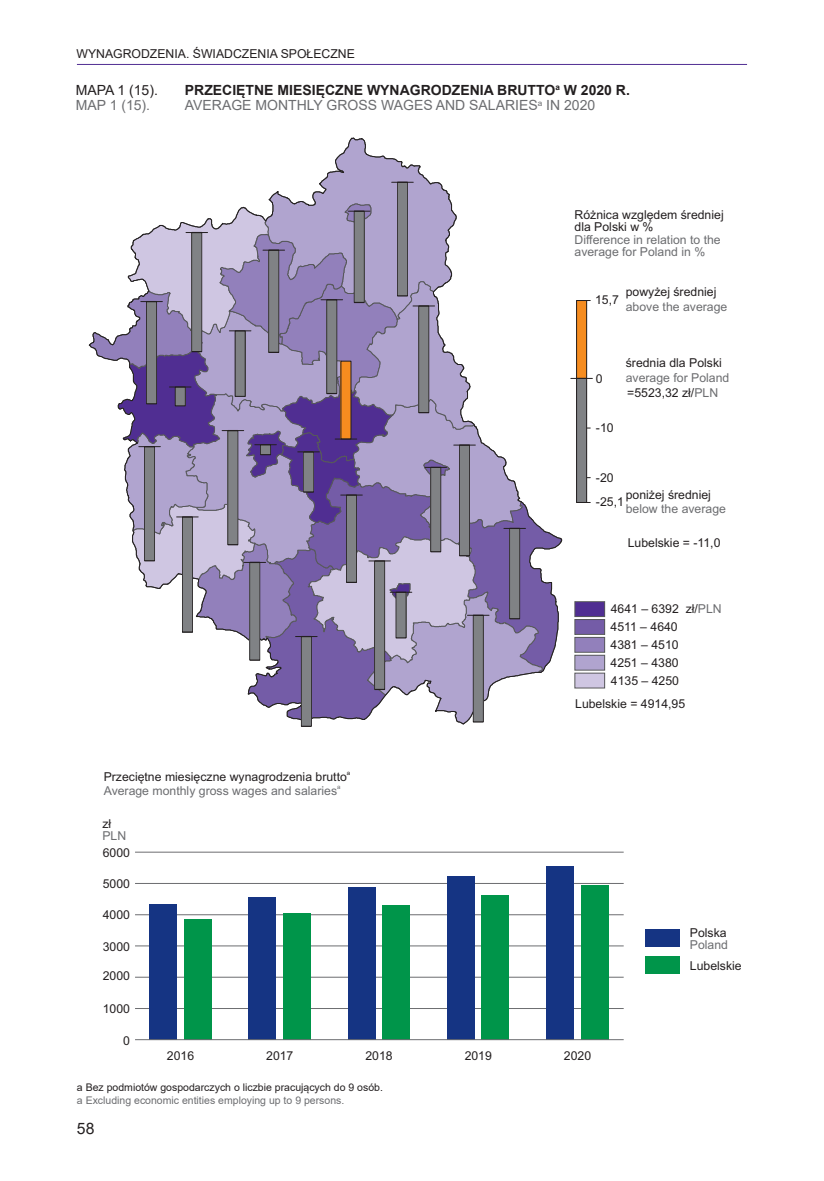
<style>
.page{position:relative;width:824px;height:1181px;background:#fff}
.page>*{position:absolute;margin:0;border:0;box-sizing:border-box;transform-origin:0 0}
.t1{font:15.75px "Arial";color:#231f20}
.t2{font:14px "Arial";color:#6c6d70}
.t3{font:700 14px "Arial";color:#231f20}
.t4{font:14px "Arial";color:#231f20}
.t5{font:12.25px/12.2px "Arial";color:#231f20}
.t6{font:12.25px/12.2px "Arial";color:#6c6d70}
.t7{font:10.5px "Arial";color:#231f20}
.t8{font:10.5px "Arial";color:#6c6d70}
.t9{font:6.12px "Arial";color:#231f20}
.t10{font:6.12px "Arial";color:#6c6d70}
.s1{color:#231f20}
.s2{color:#6c6d70}
</style>
<div class="page">
<hr style="left:77px;top:64px;width:670px;height:1px;background:#502e92">
<div style="left:645px;top:929px;width:34px;height:18px;background:#153483"></div>
<div style="left:645px;top:956px;width:34px;height:18px;background:#00954a"></div>
<hr style="left:135px;top:1008px;width:488px;height:1px;background:#6c6d70">
<hr style="left:135px;top:977px;width:488px;height:1px;background:#6c6d70">
<hr style="left:135px;top:945px;width:488px;height:1px;background:#6c6d70">
<hr style="left:135px;top:914px;width:488px;height:1px;background:#6c6d70">
<hr style="left:135px;top:883px;width:488px;height:1px;background:#6c6d70">
<hr style="left:135px;top:852px;width:488px;height:1px;background:#6c6d70">
<div style="left:546px;top:866px;width:27px;height:173px;background:#153483"></div>
<div style="left:581px;top:885px;width:27px;height:154px;background:#00954a"></div>
<div style="left:447px;top:876px;width:27px;height:163px;background:#153483"></div>
<div style="left:482px;top:895px;width:27px;height:144px;background:#00954a"></div>
<div style="left:348px;top:887px;width:27px;height:152px;background:#153483"></div>
<div style="left:382px;top:905px;width:28px;height:134px;background:#00954a"></div>
<div style="left:249px;top:896px;width:27px;height:143px;background:#153483"></div>
<div style="left:283px;top:912px;width:27px;height:127px;background:#00954a"></div>
<div style="left:149px;top:904px;width:27px;height:135px;background:#153483"></div>
<div style="left:184px;top:919px;width:27px;height:120px;background:#00954a"></div>
<hr style="left:135px;top:1039px;width:488px;height:1px;background:#6c6d70">
<div style="left:576px;top:300px;width:10px;height:78px;background:#f68c1f"></div>
<div style="left:576px;top:300px;width:11px;height:79px;border:1px solid #231f20"></div>
<div style="left:576px;top:378px;width:10px;height:124px;background:#808285"></div>
<div style="left:576px;top:378px;width:11px;height:125px;border:1px solid #231f20"></div>
<svg style="left:570px;top:378px;width:22px;height:1px"></svg>
<div style="left:574px;top:619px;width:30px;height:15px;background:#745ca7"></div>
<div style="left:574px;top:619px;width:31px;height:15px;border:1px solid #57585a"></div>
<div style="left:574px;top:601px;width:30px;height:15px;background:#502e92"></div>
<div style="left:574px;top:601px;width:31px;height:16px;border:1px solid #57585a"></div>
<div style="left:574px;top:637px;width:30px;height:15px;background:#9280bb"></div>
<div style="left:574px;top:637px;width:31px;height:15px;border:1px solid #57585a"></div>
<div style="left:574px;top:655px;width:30px;height:15px;background:#b0a4cf"></div>
<div style="left:574px;top:655px;width:31px;height:15px;border:1px solid #57585a"></div>
<div style="left:574px;top:673px;width:30px;height:15px;background:#cfc6e2"></div>
<div style="left:574px;top:673px;width:31px;height:15px;border:1px solid #57585a"></div>
<div style="left:301px;top:636px;width:11px;height:90px;border:1px solid #231f20"></div>
<svg style="left:88px;top:137px;width:474px;height:588px"></svg>
<p class="t5" style="left:76px;top:47px;width:280px">WYNAGRODZENIA. ŚWIADCZENIA SPOŁECZNE</p>
<p class="t4" style="left:76px;top:80px;width:84px">MAPA 1 (15).</p>
<p class="t3" style="left:185px;top:80px;width:446px">PRZECIĘTNE MIESIĘCZNE WYNAGRODZENIA BRUTTO<sup>a</sup> W 2020 R.</p>
<p class="t2" style="left:76px;top:96px;width:76px">MAP 1 (15).</p>
<p class="t2" style="left:185px;top:96px;width:412px">AVERAGE MONTHLY GROSS WAGES AND SALARIES<sup>a</sup> IN 2020</p>
<p class="t5" style="left:574px;top:210px;width:151px">Różnica względem średniej dla Polski w %</p>
<p class="t6" style="left:574px;top:234px;width:148px">Difference in relation to the average for Poland in %</p>
<p class="t5" style="left:625px;top:287px;width:93px">powyżej średniej</p>
<p class="t6" style="left:625px;top:302px;width:103px">above the average</p>
<p class="t5" style="left:595px;top:295px;width:25px">15,7</p>
<p class="t5" style="left:595px;top:373px;width:8px">0</p>
<p class="t5" style="left:596px;top:423px;width:19px">-10</p>
<p class="t5" style="left:625px;top:357px;width:97px">średnia dla Polski</p>
<p class="t6" style="left:625px;top:370px;width:105px;line-height:15.6px">average for Poland <span class="s1">=5523,32 zł/</span>PLN</p>
<p class="t5" style="left:596px;top:473px;width:19px">-20</p>
<p class="t5" style="left:625px;top:489px;width:87px">poniżej średniej</p>
<p class="t6" style="left:625px;top:504px;width:102px">below the average</p>
<p class="t5" style="left:596px;top:497px;width:29px">-25,1</p>
<p class="t5" style="left:627px;top:538px;width:94px">Lubelskie = -11,0</p>
<p class="t5" style="left:610px;top:604px;width:112px">4641 – 6392 zł/<span class="s2">PLN</span></p>
<p class="t5" style="left:610px;top:622px;width:69px">4511 – 4640</p>
<p class="t5" style="left:610px;top:658px;width:70px">4251 – 4380</p>
<p class="t5" style="left:610px;top:640px;width:70px">4381 – 4510</p>
<p class="t5" style="left:610px;top:675px;width:70px">4135 – 4250</p>
<p class="t5" style="left:104px;top:772px;width:245px">Przeciętne miesięczne wynagrodzenia brutto</p>
<p class="t9" style="left:347px;top:770px;width:5px">a</p>
<p class="t6" style="left:104px;top:786px;width:235px">Average monthly gross wages and salaries</p>
<p class="t10" style="left:337px;top:785px;width:5px">a</p>
<p class="t5" style="left:102px;top:818px;width:10px">zł</p>
<p class="t6" style="left:102px;top:830px;width:25px">PLN</p>
<p class="t5" style="left:103px;top:847px;width:29px">6000</p>
<p class="t5" style="left:103px;top:879px;width:29px">5000</p>
<p class="t5" style="left:103px;top:910px;width:29px">4000</p>
<p class="t5" style="left:103px;top:941px;width:29px">3000</p>
<p class="t5" style="left:103px;top:971px;width:29px">2000</p>
<p class="t5" style="left:103px;top:1004px;width:29px">1000</p>
<p class="t5" style="left:123px;top:1035px;width:8px">0</p>
<p class="t5" style="left:575px;top:698px;width:111px">Lubelskie = 4914,95</p>
<p class="t5" style="left:690px;top:927px;width:38px">Polska</p>
<p class="t6" style="left:690px;top:939px;width:40px">Poland</p>
<p class="t5" style="left:690px;top:960px;width:53px">Lubelskie</p>
<p class="t5" style="left:167px;top:1050px;width:29px">2016</p>
<p class="t5" style="left:266px;top:1050px;width:29px">2017</p>
<p class="t5" style="left:365px;top:1050px;width:29px">2018</p>
<p class="t5" style="left:464px;top:1050px;width:29px">2019</p>
<p class="t5" style="left:564px;top:1050px;width:29px">2020</p>
<p class="t7" style="left:77px;top:1080px;width:307px">a Bez podmiotów gospodarczych o liczbie pracujących do 9 osób.</p>
<p class="t8" style="left:77px;top:1092px;width:269px">a Excluding economic entities employing up to 9 persons.</p>
<p class="t1" style="left:77px;top:1118px;width:19px">58</p>
</div>
